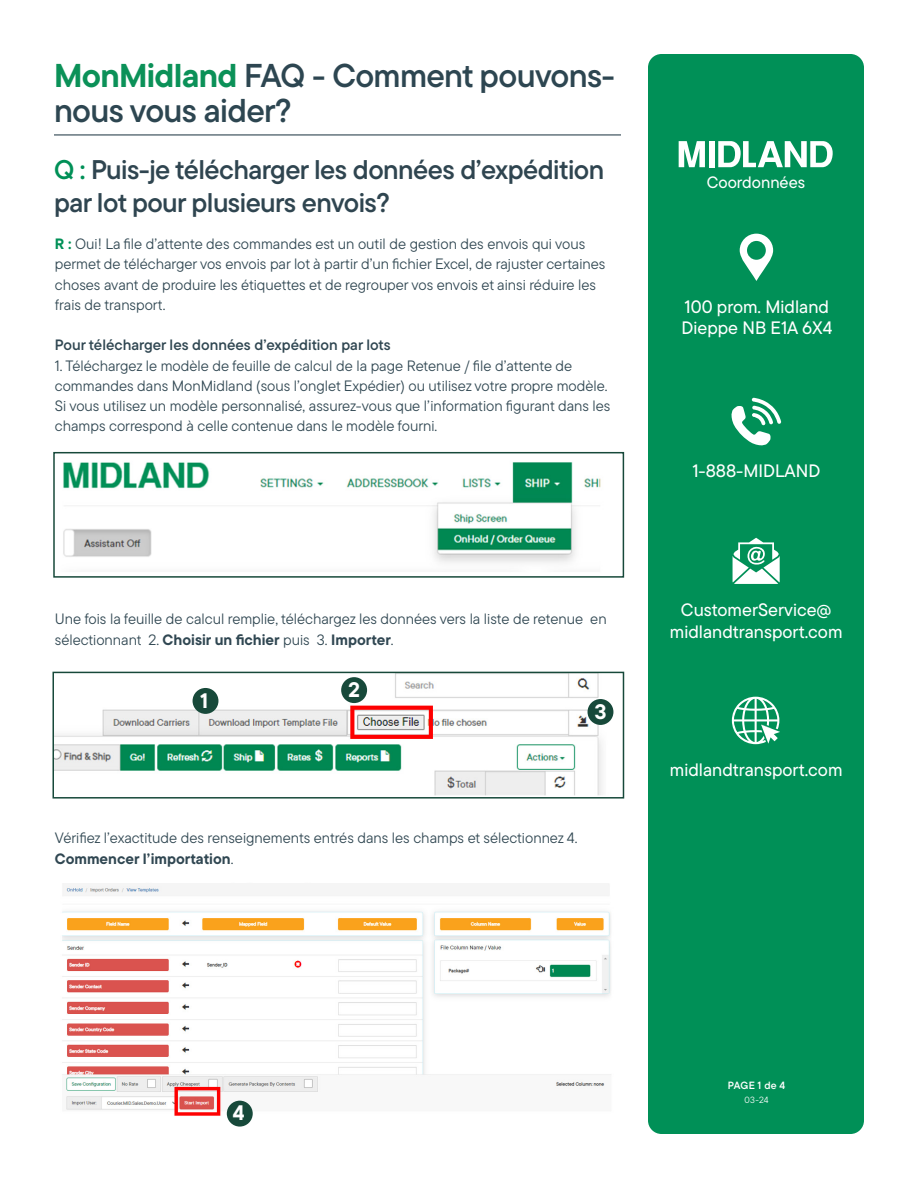
<style>
.page{position:relative;width:918px;height:1188px;background:#fff}
.page>*{position:absolute;margin:0;border:0;box-sizing:border-box;transform-origin:0 0}
.t1{font:33px/34.5px "TT Commons Pro Db";letter-spacing:-.02em;color:#2d4651}
.t2{font:27px/32.4px "TT Commons Pro Db";letter-spacing:-.02em;color:#2f4550}
.t3{font:700 21px "TT Commons Pro";color:#fff}
.t4{font:500 18px "TT Commons Pro";color:#fff}
.t5{font:500 16.5px "TT Commons Pro";color:#fff}
.t6{font:15px/20.2px "TT Commons Pro";color:#304752}
.t7{font:15px "TT Commons Pro Db";color:#304752}
.t8{font:10.5px "TT Commons Pro Db";letter-spacing:.01em;color:#fff}
.t9{font:9px "TT Commons Pro";color:#fff}
.s1{font-family:"TT Commons Pro";font-weight:700;color:#0b9158}
.s2{color:#009057}
.s3{font-weight:700;color:#009057}
.s4{font-weight:700}
</style>
<div class="page">
<hr style="left:54px;top:134px;width:567px;height:2px;background:#304752">
<img style="left:63px;top:462px;width:538px;height:101px">
<div style="left:53px;top:452px;width:571px;height:126px;border:2px solid #17493a"></div>
<img style="left:55px;top:675px;width:559px;height:121px">
<div style="left:52px;top:672px;width:572px;height:127px;border:2px solid #17493a"></div>
<div style="left:193px;top:688px;width:25px;height:26px;background:#17493a;border-radius:50%"></div>
<div style="left:341px;top:677px;width:26px;height:26px;background:#17493a;border-radius:50%"></div>
<div style="left:588px;top:699px;width:25px;height:26px;background:#17493a;border-radius:50%"></div>
<img style="left:62px;top:883px;width:549px;height:238px">
<div style="left:227px;top:1101px;width:26px;height:26px;background:#17493a;border-radius:50%"></div>
<div style="left:648px;top:54px;width:216px;height:1080px;background:#009057;border-radius:14px"></div>
<svg style="left:679px;top:141px;width:26px;height:26px"></svg>
<div style="left:709px;top:141px;width:5px;height:26px;background:#fff"></div>
<svg style="left:718px;top:141px;width:115px;height:26px"></svg>
<svg style="left:740px;top:234px;width:33px;height:47px"></svg>
<svg style="left:731px;top:398px;width:50px;height:47px"></svg>
<svg style="left:733px;top:538px;width:47px;height:46px"></svg>
<svg style="left:732px;top:697px;width:48px;height:47px"></svg>
<p class="t1" style="left:54px;top:58px;width:563px"><span class="s1">MonMidland</span> FAQ - Comment pouvons&shy;nous vous aider?</p>
<p class="t2" style="left:54px;top:154px;width:552px"><span class="s2">Q :</span> Puis-je télécharger les données d’expédition par lot pour plusieurs envois?</p>
<p class="t6" style="left:55px;top:234px;width:552px"><span class="s3">R :</span> Oui! La file d’attente des commandes est un outil de gestion des envois qui vous permet de télécharger vos envois par lot à partir d’un fichier Excel, de rajuster certaines choses avant de produire les étiquettes et de regrouper vos envois et ainsi réduire les frais de transport.</p>
<p class="t7" style="left:55px;top:334px;width:337px">Pour télécharger les données d’expédition par lots</p>
<p class="t6" style="left:55px;top:355px;width:557px">1. Téléchargez le modèle de feuille de calcul de la page Retenue / file d’attente de commandes dans MonMidland (sous l’onglet Expédier) ou utilisez votre propre modèle.<br>Si vous utilisez un modèle personnalisé, assurez-vous que l’information figurant dans les champs correspond à celle contenue dans le modèle fourni.</p>
<p class="t6" style="left:55px;top:609px;width:553px">Une fois la feuille de calcul remplie, téléchargez les données vers la liste de retenue en sélectionnant 2. <span class="s4">Choisir un fichier</span> puis 3. <span class="s4">Importer</span>.</p>
<p class="t3" style="left:200px;top:685px;width:9px">1</p>
<p class="t3" style="left:349px;top:674px;width:13px">2</p>
<p class="t3" style="left:595px;top:696px;width:13px">3</p>
<p class="t6" style="left:55px;top:828px;width:524px">Vérifiez l’exactitude des renseignements entrés dans les champs et sélectionnez 4.<br><span class="s4">Commencer l’importation</span>.</p>
<p class="t5" style="left:707px;top:170px;width:100px">Coordonnées</p>
<p class="t4" style="left:685px;top:293px;width:146px">100 prom. Midland</p>
<p class="t4" style="left:682px;top:315px;width:153px">Dieppe NB E1A 6X4</p>
<p class="t4" style="left:692px;top:458px;width:129px">1-888-MIDLAND</p>
<p class="t4" style="left:681px;top:597px;width:152px">CustomerService@</p>
<p class="t4" style="left:670px;top:618px;width:174px">midlandtransport.com</p>
<p class="t4" style="left:670px;top:757px;width:174px">midlandtransport.com</p>
<p class="t3" style="left:233px;top:1097px;width:13px">4</p>
<p class="t8" style="left:728px;top:1078px;width:59px">PAGE 1 de 4</p>
<p class="t9" style="left:744px;top:1093px;width:26px">03-24</p>
</div>
